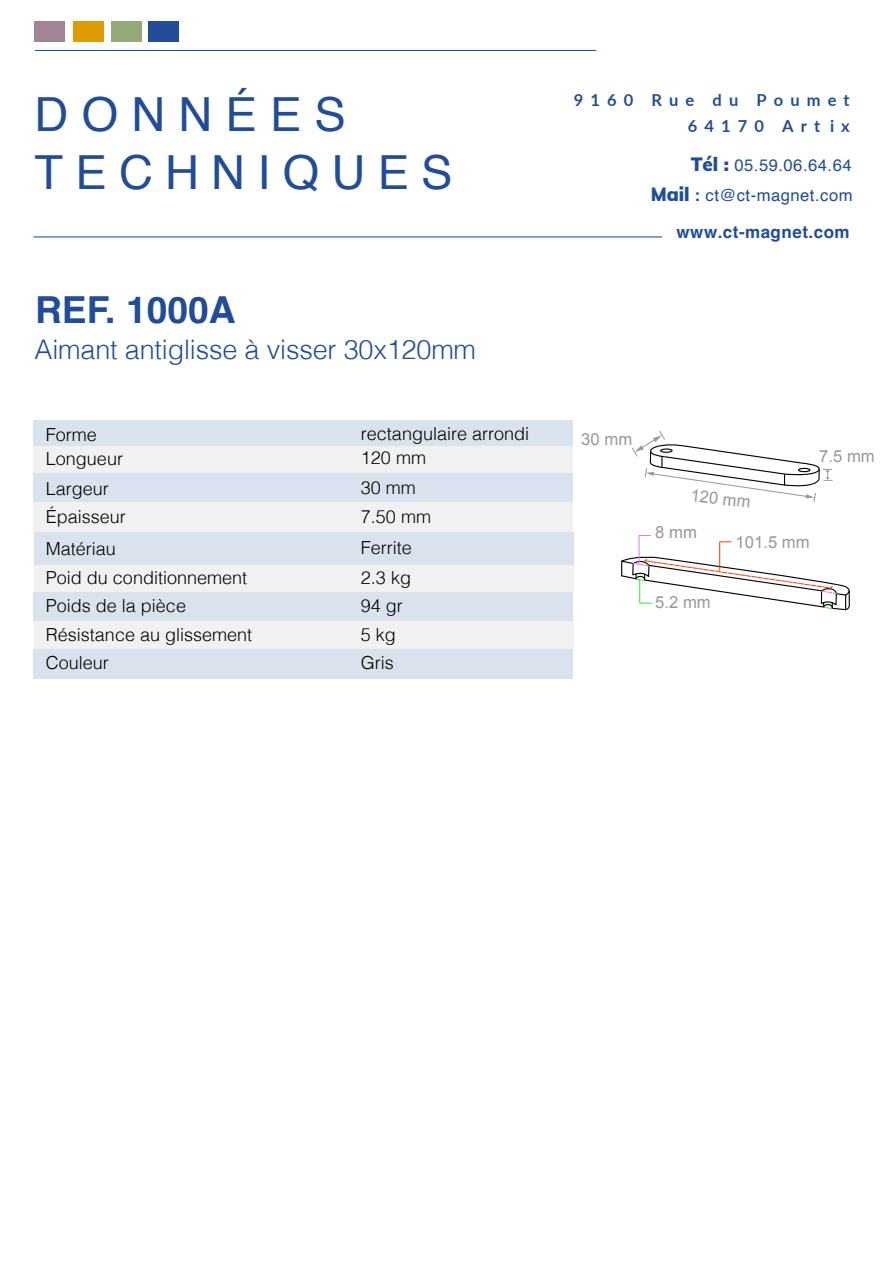
<style>
.page{position:relative;width:893px;height:1263px;background:#fff}
.page>*{position:absolute;margin:0;border:0;box-sizing:border-box;transform-origin:0 0}
.t1{font:46.95px/58.1px "Helvetica";letter-spacing:.26em;color:#204d9a}
.t2{font:700 37.2px "Helvetica";color:#204d9a}
.t3{font:300 27px "Helvetica";letter-spacing:-.005em;color:#204d9a}
.t4{font:300 18px/24px "Helvetica";color:#000}
.t5{font:700 16.95px "Helvetica";letter-spacing:.03em;color:#204d9a}
.t6{font:16.65px "Helvetica";letter-spacing:.025em;color:#204d9a}
.t7{font:16.65px "Arial";color:#989898}
.t8{font:700 16.5px/25.5px "Lato";letter-spacing:.43em;color:#204d9a;text-align:right}
.s1{font-family:"Muli";font-weight:900;font-size:18.9px}
.s2{font-weight:700}
</style>
<div class="page">
<hr style="left:35px;top:50px;width:561px;height:1px;background:#204d9a">
<hr style="left:34px;top:236px;width:628px;height:1px;background:#204d9a">
<div style="left:33px;top:420px;width:540px;height:27px;background:#dae3ed"></div>
<div style="left:33px;top:447px;width:540px;height:26px;background:#f1f1f1"></div>
<div style="left:33px;top:473px;width:540px;height:29px;background:#dae3ed"></div>
<div style="left:33px;top:502px;width:540px;height:31px;background:#f1f1f1"></div>
<div style="left:34px;top:533px;width:540px;height:32px;background:#dae3ed"></div>
<div style="left:34px;top:565px;width:540px;height:27px;background:#f1f1f1"></div>
<div style="left:33px;top:592px;width:540px;height:30px;background:#dae3ed"></div>
<div style="left:34px;top:621px;width:540px;height:28px;background:#f1f1f1"></div>
<div style="left:33px;top:649px;width:540px;height:30px;background:#dae3ed"></div>
<div style="left:73px;top:21px;width:31px;height:20px;background:#e09b00"></div>
<div style="left:111px;top:21px;width:31px;height:20px;background:#96a979"></div>
<div style="left:148px;top:21px;width:31px;height:20px;background:#214d9a"></div>
<div style="left:34px;top:21px;width:31px;height:20px;background:#a18593"></div>
<svg style="left:632px;top:431px;width:200px;height:71px"></svg>
<svg style="left:621px;top:535px;width:229px;height:76px"></svg>
<h1 class="t1" style="left:35px;top:87px;width:419px">DONNÉES<br>TECHNIQUES</h1>
<p class="t8" style="left:574px;top:87px;width:278px">9160 Rue du Poumet<br>64170 Art ix</p>
<p class="t6" style="left:691px;top:152px;width:163px"><span class="s1">Tél :</span> 05.59.06.64.64</p>
<p class="t6" style="left:651px;top:182px;width:203px"><span class="s1">Mail</span> <span class="s2">:</span> ct@ct-magnet.com</p>
<h2 class="t2" style="left:35px;top:287px;width:202px">REF. 1000A</h2>
<h3 class="t3" style="left:35px;top:327px;width:443px">Aimant antiglisse à visser 30x120mm</h3>
<p class="t4" style="left:46px;top:421px;width:79px">Forme<br>Longueur</p>
<p class="t4" style="left:46px;top:473px;width:82px;line-height:28.5px">Largeur<br>Épaisseur</p>
<p class="t4" style="left:46px;top:535px;width:72px">Matériau</p>
<p class="t4" style="left:361px;top:421px;width:170px">rectangulaire arrondi<br>120 mm</p>
<p class="t4" style="left:361px;top:473px;width:72px;line-height:28.5px">30 mm<br>7.50 mm</p>
<p class="t4" style="left:361px;top:535px;width:53px">Ferrite</p>
<p class="t4" style="left:46px;top:565px;width:203px">Poid du conditionnement</p>
<p class="t4" style="left:361px;top:563px;width:52px;line-height:27.9px">2.3 kg<br>94 gr</p>
<p class="t4" style="left:46px;top:649px;width:65px">Couleur</p>
<p class="t4" style="left:46px;top:593px;width:142px">Poids de la pièce</p>
<p class="t4" style="left:46px;top:622px;width:208px">Résistance au glissement</p>
<p class="t4" style="left:361px;top:619px;width:37px;line-height:27.9px">5 kg<br>Gris</p>
<p class="t5" style="left:677px;top:222px;width:175px">www.ct-magnet.com</p>
<p class="t7" style="left:581px;top:428px;width:52px">30 mm</p>
<p class="t7" style="left:692px;top:484px;width:62px;rotate:7deg">120 mm</p>
<p class="t7" style="left:655px;top:521px;width:43px">8 mm</p>
<p class="t7" style="left:736px;top:531px;width:76px">101.5 mm</p>
<p class="t7" style="left:819px;top:446px;width:57px">7.5 mm</p>
<p class="t7" style="left:655px;top:591px;width:57px">5.2 mm</p>
</div>
